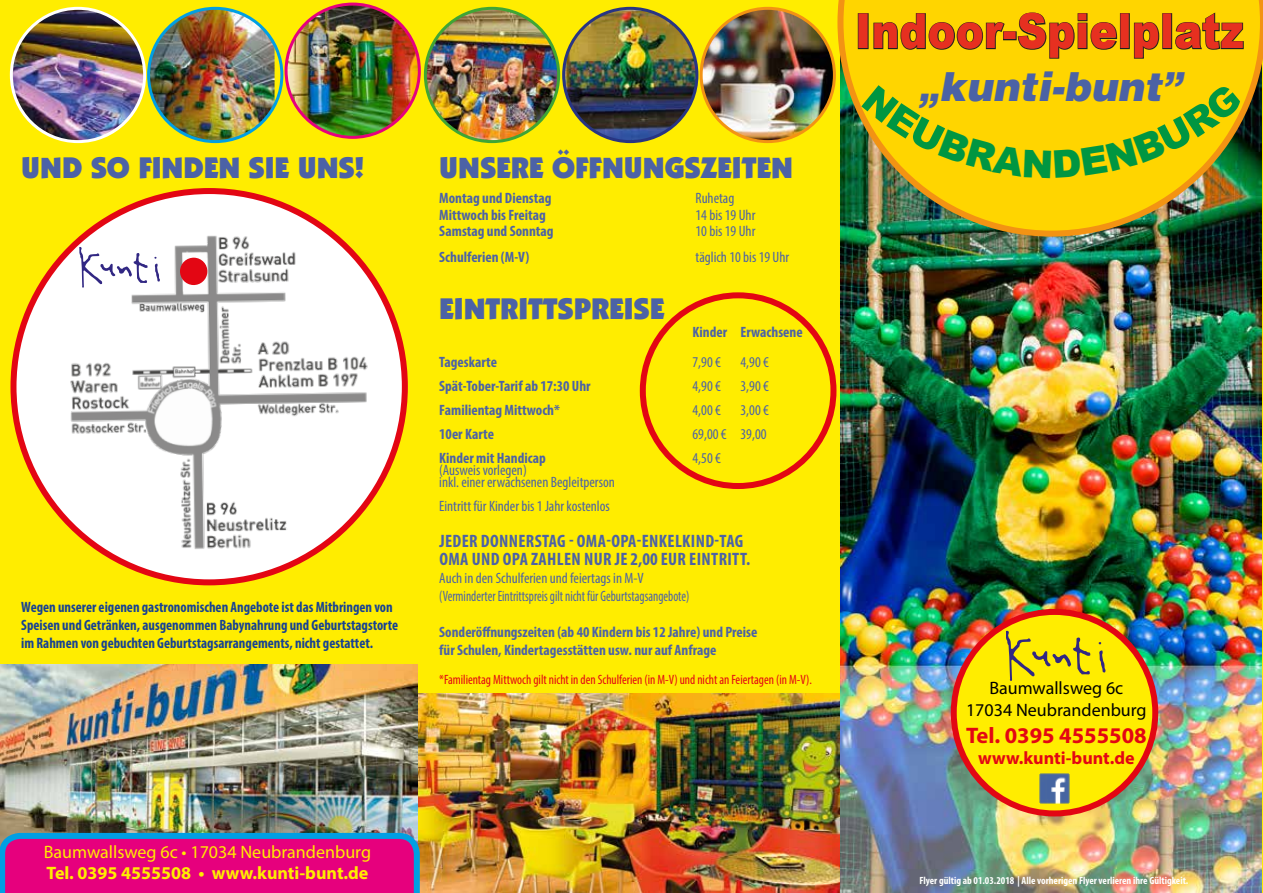
<style>
.page{position:relative;width:1263px;height:893px;background:#ffed00}
.page>*{position:absolute;margin:0;border:0;box-sizing:border-box;transform-origin:0 0}
.t1{font:900 48.15px "Arial";letter-spacing:.01em;color:#e63020;scale:.86 1}
.t2{font:italic 900 40.05px "Helvetica";color:#4b62a5}
.t3{font:900 30px "Kabel IT Cby BT";color:#4c62a6}
.t4{font:700 22.5px "Myriad Pro";color:#e30613}
.t5{font:700 condensed 18px/18px "Myriad Pro";letter-spacing:.02em;color:#4c62a6}
.t6{font:18px "Myriad Pro";color:#ffed00}
.t7{font:700 18px "Myriad Pro";color:#ffed00}
.t8{font:18px/21.6px "Myriad Pro";color:#000;text-align:center}
.t9{font:700 18px "Myriad Pro";color:#e30613}
.t10{font:condensed 15px/12px "Myriad Pro";color:#4c62a6}
.t11{font:700 condensed 15px/18px "Myriad Pro";color:#4c62a6}
.t12{font:700 condensed 15px/18px "Myriad Pro";color:#164194;scale:.96 1}
.t13{font:condensed 13.5px "Myriad Pro";color:#e30613;scale:.96 1}
.t14{font:700 condensed 10.5px "Myriad Pro";color:#fff}
</style>
<div class="page">
<img style="left:418px;top:693px;width:422px;height:200px">
<div style="left:640px;top:292px;width:196px;height:197px;border:6px solid #e30613;border-radius:50%"></div>
<img style="left:0;top:664px;width:418px;height:169px">
<img style="left:840px;top:237px;width:421px;height:656px">
<svg style="left:14px;top:191px;width:391px;height:391px;background:#fad9db"></svg>
<img style="left:837px;top:0;width:426px;height:237px">
<svg style="left:0;top:833px;width:420px;height:60px;background:#c91489"></svg>
<svg style="left:858px;top:13px;width:386px;height:46px;background:#d6b405"></svg>
<img style="left:56px;top:219px;width:329px;height:351px">
<div style="left:180px;top:257px;width:28px;height:28px;background:#e30613;border-radius:50%"></div>
<svg style="left:79px;top:247px;width:69px;height:41px;background:#deddeb"></svg>
<svg style="left:154px;top:257px;width:6px;height:25px"></svg>
<img style="left:11px;top:8px;width:134px;height:134px;border-radius:67px">
<div style="left:10px;top:7px;width:136px;height:136px;border:3px solid #fff;border-radius:50%"></div>
<img style="left:425px;top:8px;width:134px;height:134px;border-radius:67px">
<div style="left:424px;top:7px;width:136px;height:136px;border:3px solid #3fa535;border-radius:50%"></div>
<img style="left:149px;top:8px;width:126px;height:134px">
<div style="left:147px;top:7px;width:136px;height:136px;border:3px solid #009fe3;border-radius:50%"></div>
<img style="left:564px;top:10px;width:133px;height:132px">
<div style="left:562px;top:7px;width:136px;height:136px;border:3px solid #283583;border-radius:50%"></div>
<img style="left:286px;top:4px;width:133px;height:133px;border-radius:67px">
<div style="left:285px;top:3px;width:136px;height:136px;border:3px solid #e6007d;border-radius:50%"></div>
<img style="left:701px;top:8px;width:133px;height:134px;border-radius:67px">
<div style="left:700px;top:7px;width:136px;height:136px;border:3px solid #f39313;border-radius:50%"></div>
<div style="left:954px;top:612px;width:201px;height:201px;background:#ffed00;border-radius:50%"></div>
<div style="left:951px;top:609px;width:207px;height:207px;border:6px solid #e30613;border-radius:50%"></div>
<img style="left:1040px;top:774px;width:30px;height:30px">
<svg style="left:1006px;top:630px;width:84px;height:51px"></svg>
<svg style="left:1099px;top:650px;width:7px;height:23px"></svg>
<svg style="left:861px;top:83px;width:382px;height:95px;background:#f3cc04"></svg>
<h3 class="t3" style="left:21px;top:149px;width:344px">UND SO FINDEN SIE UNS!</h3>
<p class="t12" style="left:21px;top:598px;width:394px">Wegen unserer eigenen gastronomischen Angebote ist das Mitbringen von<br>Speisen und Getränken, ausgenommen Babynahrung und Geburtstagstorte im Rahmen von gebuchten Geburtstagsarrangements, nicht gestattet.</p>
<h3 class="t3" style="left:439px;top:149px;width:355px">UNSERE ÖFFNUNGSZEITEN</h3>
<p class="t11" style="left:439px;top:189px;width:114px">Montag und Dienstag</p>
<p class="t10" style="left:695px;top:192px;width:40px">Ruhetag</p>
<p class="t11" style="left:439px;top:205px;width:108px">Mittwoch bis Freitag</p>
<p class="t10" style="left:695px;top:209px;width:61px">14 bis 19 Uhr</p>
<p class="t11" style="left:439px;top:222px;width:116px">Samstag und Sonntag</p>
<p class="t10" style="left:695px;top:225px;width:61px">10 bis 19 Uhr</p>
<p class="t11" style="left:439px;top:247px;width:92px">Schulferien (M-V)</p>
<p class="t10" style="left:695px;top:251px;width:95px">täglich 10 bis 19 Uhr</p>
<h3 class="t3" style="left:439px;top:290px;width:227px">EINTRITTSPREISE</h3>
<p class="t11" style="left:692px;top:323px;width:112px">Kinder Erwachsene</p>
<p class="t11" style="left:439px;top:353px;width:59px">Tageskarte</p>
<p class="t10" style="left:692px;top:356px;width:30px">7,90 €</p>
<p class="t10" style="left:740px;top:356px;width:30px">4,90 €</p>
<p class="t11" style="left:439px;top:377px;width:153px">Spät-Tober-Tarif ab 17:30 Uhr</p>
<p class="t10" style="left:692px;top:380px;width:30px">4,90 €</p>
<p class="t10" style="left:740px;top:380px;width:30px">3,90 €</p>
<p class="t11" style="left:439px;top:401px;width:122px">Familientag Mittwoch*</p>
<p class="t10" style="left:692px;top:404px;width:30px">4,00 €</p>
<p class="t10" style="left:740px;top:404px;width:30px">3,00 €</p>
<p class="t11" style="left:439px;top:425px;width:56px">10er Karte</p>
<p class="t10" style="left:692px;top:428px;width:76px">69,00 € 39,00</p>
<p class="t11" style="left:439px;top:449px;width:108px">Kinder mit Handicap</p>
<p class="t10" style="left:692px;top:452px;width:30px">4,50 €</p>
<p class="t10" style="left:439px;top:464px;width:177px">(Ausweis vorlegen)<br>inkl. einer erwachsenen Begleitperson</p>
<p class="t10" style="left:439px;top:500px;width:172px">Eintritt für Kinder bis 1 Jahr kostenlos</p>
<p class="t5" style="left:439px;top:532px;width:312px">JEDER DONNERSTAG - OMA-OPA-ENKELKIND-TAG<br>OMA UND OPA ZAHLEN NUR JE 2,00 EUR EINTRITT.</p>
<p class="t10" style="left:439px;top:569px;width:252px;line-height:18px">Auch in den Schulferien und feiertags in M-V (Verminderter Eintrittspreis gilt nicht für Geburtstagsangebote)</p>
<p class="t11" style="left:439px;top:623px;width:320px">Sonderöffnungszeiten (ab 40 Kindern bis 12 Jahre) und Preise für Schulen, Kindertagesstätten usw. nur auf Anfrage</p>
<p class="t13" style="left:439px;top:671px;width:390px">*Familientag Mittwoch gilt nicht in den Schulferien (in M-V) und nicht an Feiertagen (in M-V).</p>
<p class="t6" style="left:44px;top:840px;width:329px">Baumwallsweg 6c • 17034 Neubrandenburg</p>
<p class="t7" style="left:47px;top:861px;width:323px">Tel. 0395 4555508 • www.kunti-bunt.de</p>
<h1 class="t1" style="left:855px;top:-4px;width:453px">Indoor-Spielplatz</h1>
<h2 class="t2" style="left:919px;top:61px;width:264px">„kunti-bunt”</h2>
<p class="t8" style="left:966px;top:677px;width:182px">Baumwallsweg 6c<br>17034 Neubrandenburg</p>
<h3 class="t4" style="left:966px;top:721px;width:182px">Tel. 0395 4555508</h3>
<p class="t9" style="left:978px;top:747px;width:158px">www.kunti-bunt.de</p>
<p class="t14" style="left:919px;top:874px;width:270px">Flyer gültig ab 01.03.2018 | Alle vorherigen Flyer verlieren ihre Gültigkeit.</p>
</div>
